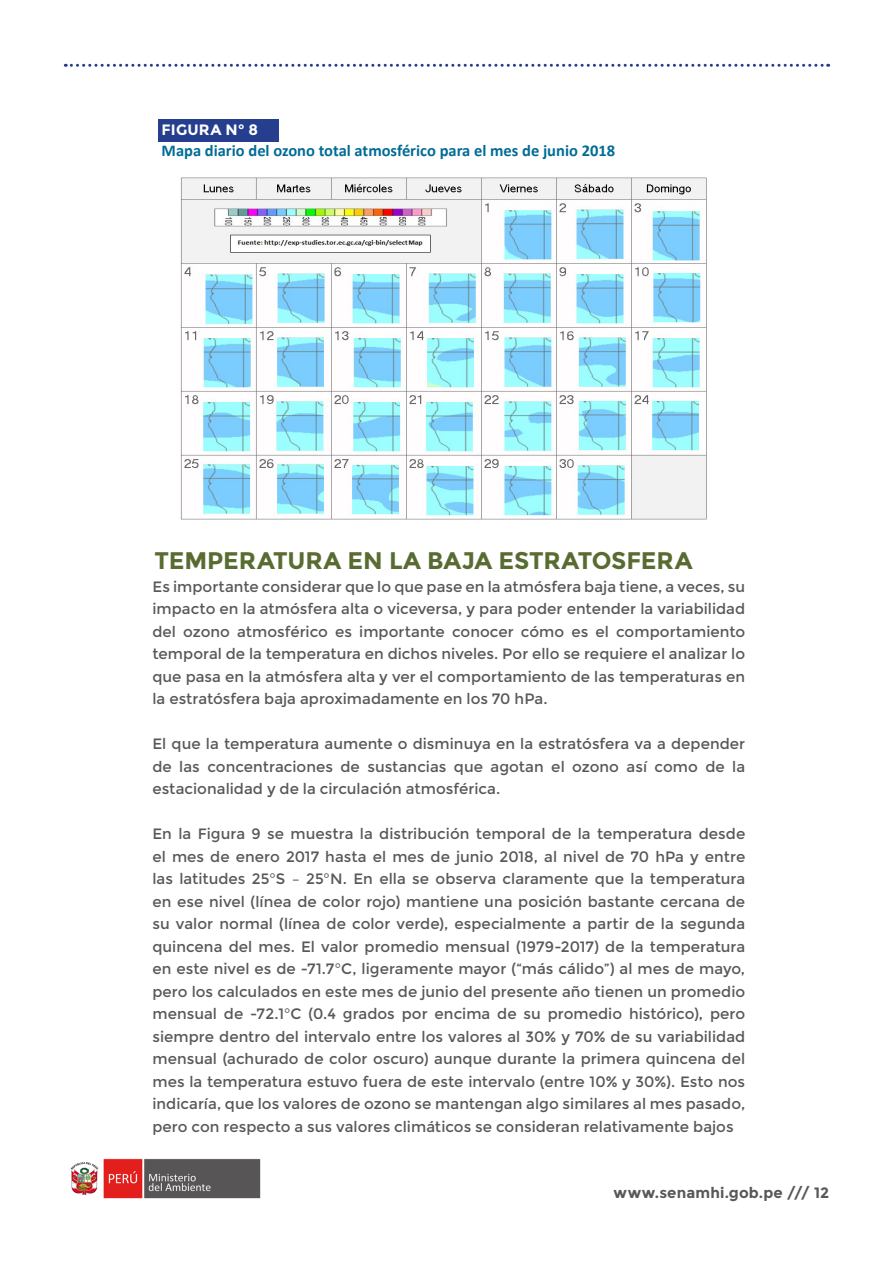
<style>
.page{position:relative;width:893px;height:1263px;background:#fff}
.page>*{position:absolute;margin:0;border:0;box-sizing:border-box;transform-origin:0 0}
.Subtitulos{font:700 24px "Montserrat";letter-spacing:-.005em;color:#586c32}
.tex-_de_gráfico_nro{font:700 16.5px "Calibri";color:#006c95}
.t1{font:15px/22.5px "Montserrat";color:#57585a;text-align:justify}
.t2{font:700 15px "Montserrat";letter-spacing:.01em;color:#57585a}
.tex-_de_gráfico_nro-2{font:700 15px "Montserrat";letter-spacing:.01em;color:#fff}
</style>
<div class="page">
<svg style="left:65px;top:64px;width:764px;height:3px"></svg>
<img style="left:70px;top:1158px;width:191px;height:41px">
<img style="left:180px;top:177px;width:527px;height:343px">
<div style="left:158px;top:119px;width:121px;height:23px;background:#253f8e"></div>
<p class="tex-_de_gráfico_nro-2" style="left:162px;top:121px;width:98px">FIGURA N° 8</p>
<p class="tex-_de_gráfico_nro" style="left:162px;top:139px;width:455px">Mapa diario del ozono total atmosférico para el mes de junio 2018</p>
<p class="Subtitulos" style="left:155px;top:546px;width:540px">TEMPERATURA EN LA BAJA ESTRATOSFERA</p>
<p class="t1" style="left:152px;top:575px;width:594px">Es importante considerar que lo que pase en la atmósfera baja tiene, a veces, su impacto en la atmósfera alta o viceversa, y para poder entender la variabilidad del ozono atmosférico es importante conocer cómo es el comportamiento temporal de la temperatura en dichos niveles. Por ello se requiere el analizar lo que pasa en la atmósfera alta y ver el comportamiento de las temperaturas en la estratósfera baja aproximadamente en los 70 hPa.</p>
<p class="t1" style="left:152px;top:733px;width:594px">El que la temperatura aumente o disminuya en la estratósfera va a depender de las concentraciones de sustancias que agotan el ozono así como de la estacionalidad y de la circulación atmosférica.</p>
<p class="t1" style="left:152px;top:823px;width:594px">En la Figura 9 se muestra la distribución temporal de la temperatura desde el mes de enero 2017 hasta el mes de junio 2018, al nivel de 70 hPa y entre las latitudes 25°S – 25°N. En ella se observa claramente que la temperatura en ese nivel (línea de color rojo) mantiene una posición bastante cercana de su valor normal (línea de color verde), especialmente a partir de la segunda quincena del mes. El valor promedio mensual (1979-2017) de la temperatura en este nivel es de -71.7°C, ligeramente mayor (“más cálido”) al mes de mayo, pero los calculados en este mes de junio del presente año tienen un promedio mensual de -72.1°C (0.4 grados por encima de su promedio histórico), pero siempre dentro del intervalo entre los valores al 30% y 70% de su variabilidad mensual (achurado de color oscuro) aunque durante la primera quincena del mes la temperatura estuvo fuera de este intervalo (entre 10% y 30%). Esto nos indicaría, que los valores de ozono se mantengan algo similares al mes pasado, pero con respecto a sus valores climáticos se consideran relativamente bajos</p>
<p class="t2" style="left:614px;top:1184px;width:217px">www.senamhi.gob.pe /// 12</p>
</div>
